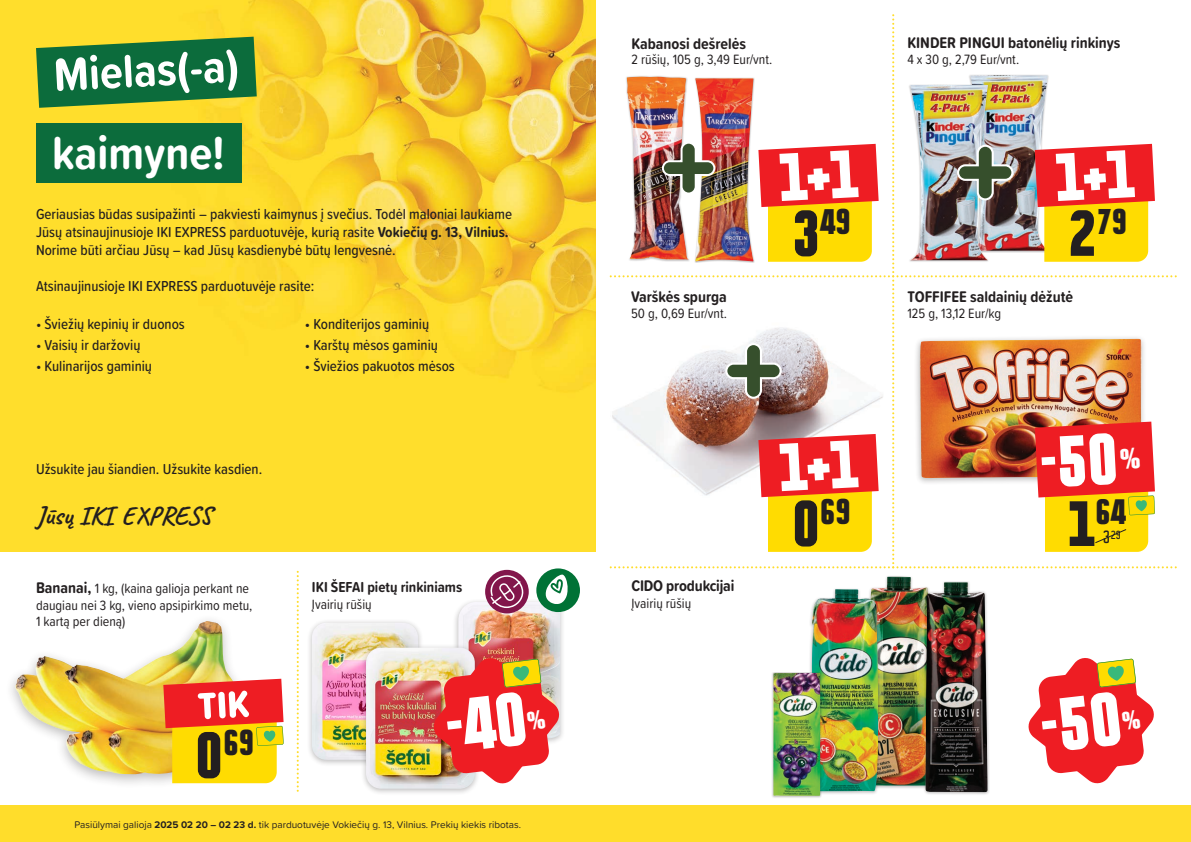
<style>
.page{position:relative;width:1191px;height:842px;background:#fff}
.page>*{position:absolute;margin:0;border:0;box-sizing:border-box;transform-origin:0 0}
.t1{font:900 condensed 59.1px "Politica";color:#231f20}
.t2{font:700 48px "Proxima Soft Cond";color:#fff}
.t3{font:900 condensed 32.7px "Politica";color:#231f20}
.t4{font:900 condensed 32.5px "Politica";color:#231f20}
.t5{font:900 condensed 32.3px "Politica";color:#231f20}
.t6{font:700 26px "Caveat";color:#231f20}
.t7{font:700 16px "Proxima Soft Cond";color:#231f20}
.t8{font:500 15px/18px "Proxima Soft Cond";color:#231f20}
.t9{font:700 15px "Proxima Soft Cond";color:#231f20}
.t10{font:14px/16.8px "Proxima Soft Cond";color:#231f20}
.t11{font:700 condensed 10.7px "Politica";color:#231f20;scale:1.04 1}
.t12{font:10px "Proxima Soft";color:#231f20}
.s1{font-weight:700}
.s2{font-weight:700;font-size:16px}
.s3{font-size:58.8px}
.s4{font-size:58.4px}
.s5{font-size:16.1px}
</style>
<div class="page">
<div style="left:4px;top:614px;width:244px;height:175px;background:#231f20;opacity:.3"></div>
<img style="left:15px;top:621px;width:223px;height:153px">
<div style="left:452px;top:598px;width:114px;height:148px;background:#231f20;opacity:.3"></div>
<img style="left:458px;top:602px;width:102px;height:54px">
<div style="left:306px;top:619px;width:117px;height:148px;background:#231f20;opacity:.3"></div>
<img style="left:312px;top:623px;width:106px;height:137px">
<div style="left:360px;top:644px;width:120px;height:152px;background:#231f20;opacity:.3"></div>
<img style="left:366px;top:648px;width:109px;height:141px">
<img style="left:0;top:0;width:595px;height:552px">
<div style="left:0;top:806px;width:1191px;height:36px;background:#ffdd2b"></div>
<svg style="left:36px;top:37px;width:221px;height:71px"></svg>
<div style="left:36px;top:123px;width:205px;height:60px;background:#0c6c3c"></div>
<svg style="left:297px;top:572px;width:2px;height:220px"></svg>
<svg style="left:163px;top:679px;width:121px;height:104px"></svg>
<img style="left:881px;top:577px;width:41px;height:209px">
<div style="left:809px;top:587px;width:72px;height:208px;background:#231f20;opacity:.3"></div>
<img style="left:811px;top:589px;width:67px;height:202px">
<div style="left:771px;top:672px;width:51px;height:126px;background:#231f20;opacity:.3"></div>
<img style="left:773px;top:673px;width:47px;height:123px">
<div style="left:922px;top:581px;width:68px;height:215px;background:#231f20;opacity:.3"></div>
<img style="left:925px;top:582px;width:62px;height:210px">
<div style="left:485px;top:570px;width:44px;height:43px;background:#82164b;border-radius:50%"></div>
<svg style="left:488px;top:574px;width:38px;height:34px"></svg>
<div style="left:536px;top:568px;width:44px;height:44px;background:#007236;border-radius:50%"></div>
<svg style="left:545px;top:574px;width:23px;height:30px"></svg>
<svg style="left:1028px;top:658px;width:126px;height:126px"></svg>
<img style="left:432px;top:656px;width:129px;height:129px">
<img style="left:611px;top:15px;width:565px;height:553px">
<h2 class="t2" style="left:52px;top:39px;width:187px;rotate:-3deg">Mielas(-a)</h2>
<h2 class="t2" style="left:52px;top:117px;width:174px">kaimyne!</h2>
<p class="t8" style="left:36px;top:204px;width:477px">Geriausias būdas susipažinti – pakviesti kaimynus į svečius. Todėl maloniai laukiame<br>Jūsų atsinaujinusioje IKI EXPRESS parduotuvėje, kurią rasite <span class="s1">Vokiečių g. 13, Vilnius.<br></span>Norime būti arčiau Jūsų – kad Jūsų kasdienybė būtų lengvesnė.</p>
<p class="t8" style="left:36px;top:276px;width:280px">Atsinaujinusioje IKI EXPRESS parduotuvėje rasite:</p>
<p class="t8" style="left:36px;top:314px;width:150px">• Šviežių kepinių ir duonos</p>
<p class="t8" style="left:36px;top:335px;width:106px">• Vaisių ir daržovių</p>
<p class="t8" style="left:36px;top:356px;width:118px">• Kulinarijos gaminių</p>
<p class="t8" style="left:305px;top:314px;width:126px">• Konditerijos gaminių</p>
<p class="t8" style="left:305px;top:335px;width:135px">• Karštų mėsos gaminių</p>
<p class="t8" style="left:305px;top:356px;width:151px">• Šviežios pakuotos mėsos</p>
<p class="t8" style="left:36px;top:460px;width:228px">Užsukite jau šiandien. Užsukite kasdien.</p>
<h3 class="t6" style="left:36px;top:499px;width:177px">Jūsų IKI EXPRESS</h3>
<p class="t10" style="left:36px;top:579px;width:218px"><span class="s2">Bananai,</span> 1 kg, (kaina galioja perkant ne daugiau nei 3 kg, vieno apsipirkimo metu,<br>1 kartą per dieną)</p>
<h3 class="t3" style="left:223px;top:717px;width:32px">69</h3>
<h1 class="t1" style="left:195px;top:709px;width:29px">0</h1>
<p class="t9" style="left:312px;top:576px;width:152px">IKI ŠEFAI pietų rinkiniams</p>
<p class="t10" style="left:312px;top:595px;width:61px">Įvairių rūšių</p>
<p class="t12" style="left:74px;top:817px;width:448px">Pasiūlymai galioja <span class="s1">2025 02 20 – 02 23 d.</span> tik parduotuvėje Vokiečių g. 13, Vilnius. Prekių kiekis ribotas.</p>
<p class="t7" style="left:631px;top:31px;width:116px">Kabanosi dešrelės</p>
<p class="t10" style="left:631px;top:51px;width:142px">2 rūšių, 105 g, 3,49 Eur/vnt.</p>
<p class="t7" style="left:631px;top:285px;width:97px">Varškės spurga</p>
<p class="t10" style="left:631px;top:304px;width:97px">50 g, 0,69 Eur/vnt.</p>
<h3 class="t4" style="left:792px;top:196px;width:60px"><span class="s3">3</span>49</h3>
<p class="t7" style="left:907px;top:30px;width:215px">KINDER PINGUI batonėlių rinkinys</p>
<p class="t10" style="left:907px;top:51px;width:113px">4 x 30 g, 2,79 Eur/vnt.</p>
<h3 class="t4" style="left:1068px;top:196px;width:60px"><span class="s3">2</span>79</h3>
<p class="t7" style="left:907px;top:285px;width:167px">TOFFIFEE saldainių dėžutė</p>
<p class="t10" style="left:907px;top:304px;width:95px">125 g, 13,12 Eur/kg</p>
<p class="t7" style="left:631px;top:574px;width:104px">CIDO produkcijai</p>
<p class="t10" style="left:631px;top:594px;width:61px">Įvairių rūšių</p>
<h3 class="t4" style="left:792px;top:486px;width:60px"><span class="s3">0</span>69</h3>
<h3 class="t5" style="left:1067px;top:486px;width:60px"><span class="s4">1</span>64</h3>
<p class="t11" style="left:1102px;top:527px;width:19px"><span class="s5">3</span>29</p>
</div>
